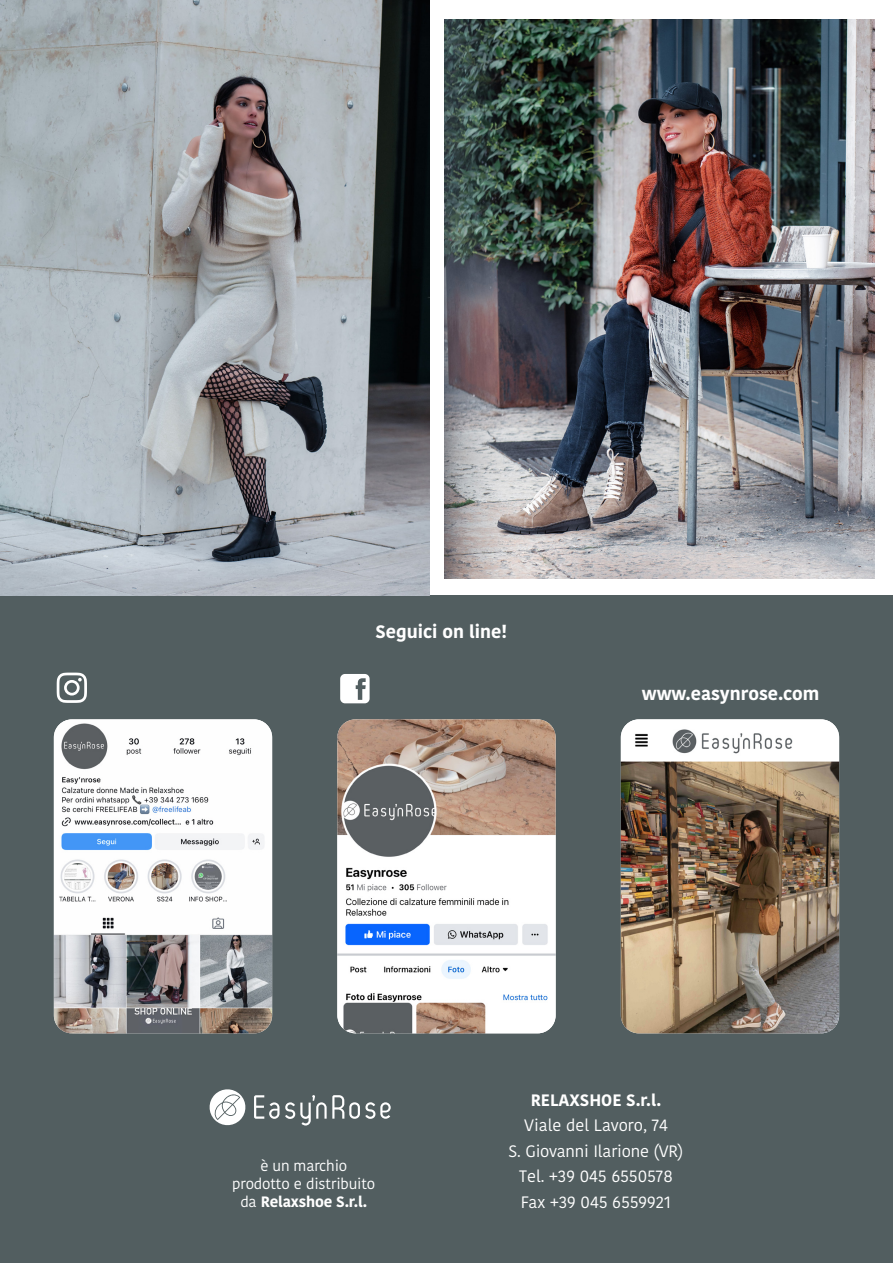
<style>
.page{position:relative;width:893px;height:1263px;background:#fff}
.page>*{position:absolute;margin:0;border:0;box-sizing:border-box;transform-origin:0 0}
.t1{font:700 18px "Kohinoor Bangla";color:#fff}
.t2{font:16.5px "Kohinoor Bangla";color:#fff}
.t3{font:700 16.5px "Kohinoor Bangla";color:#fff}
.t4{font:15px "Kohinoor Bangla";letter-spacing:-.01em;color:#fff}
.t5{font:700 15px "Kohinoor Bangla";letter-spacing:-.01em;color:#fff}
.s1{font-weight:400}
</style>
<div class="page">
<div style="left:0;top:595px;width:893px;height:668px;background:#525e60"></div>
<img style="left:621px;top:719px;width:218px;height:314px">
<img style="left:54px;top:719px;width:218px;height:314px">
<img style="left:337px;top:719px;width:219px;height:314px">
<svg style="left:57px;top:673px;width:30px;height:30px"></svg>
<svg style="left:340px;top:674px;width:30px;height:29px"></svg>
<svg style="left:254px;top:1095px;width:137px;height:30px"></svg>
<svg style="left:209px;top:1089px;width:37px;height:37px"></svg>
<img style="left:444px;top:19px;width:430px;height:559px">
<img style="left:0;top:0;width:429px;height:595px">
<p class="t1" style="left:376px;top:615px;width:133px">Seguici on line!</p>
<p class="t1" style="left:642px;top:678px;width:179px">www.easynrose.com</p>
<p class="t4" style="left:260px;top:1154px;width:88px">è un marchio</p>
<p class="t4" style="left:232px;top:1172px;width:144px">prodotto e distribuito</p>
<p class="t5" style="left:240px;top:1189px;width:128px"><span class="s1">da</span> Relaxshoe S.r.l.</p>
<p class="t3" style="left:531px;top:1085px;width:132px">RELAXSHOE S.r.l.</p>
<p class="t2" style="left:524px;top:1113px;width:145px">Viale del Lavoro, 74</p>
<p class="t2" style="left:509px;top:1138px;width:176px">S. Giovanni Ilarione (VR)</p>
<p class="t2" style="left:519px;top:1164px;width:155px">Tel. +39 045 6550578</p>
<p class="t2" style="left:521px;top:1189px;width:152px">Fax +39 045 6559921</p>
</div>
